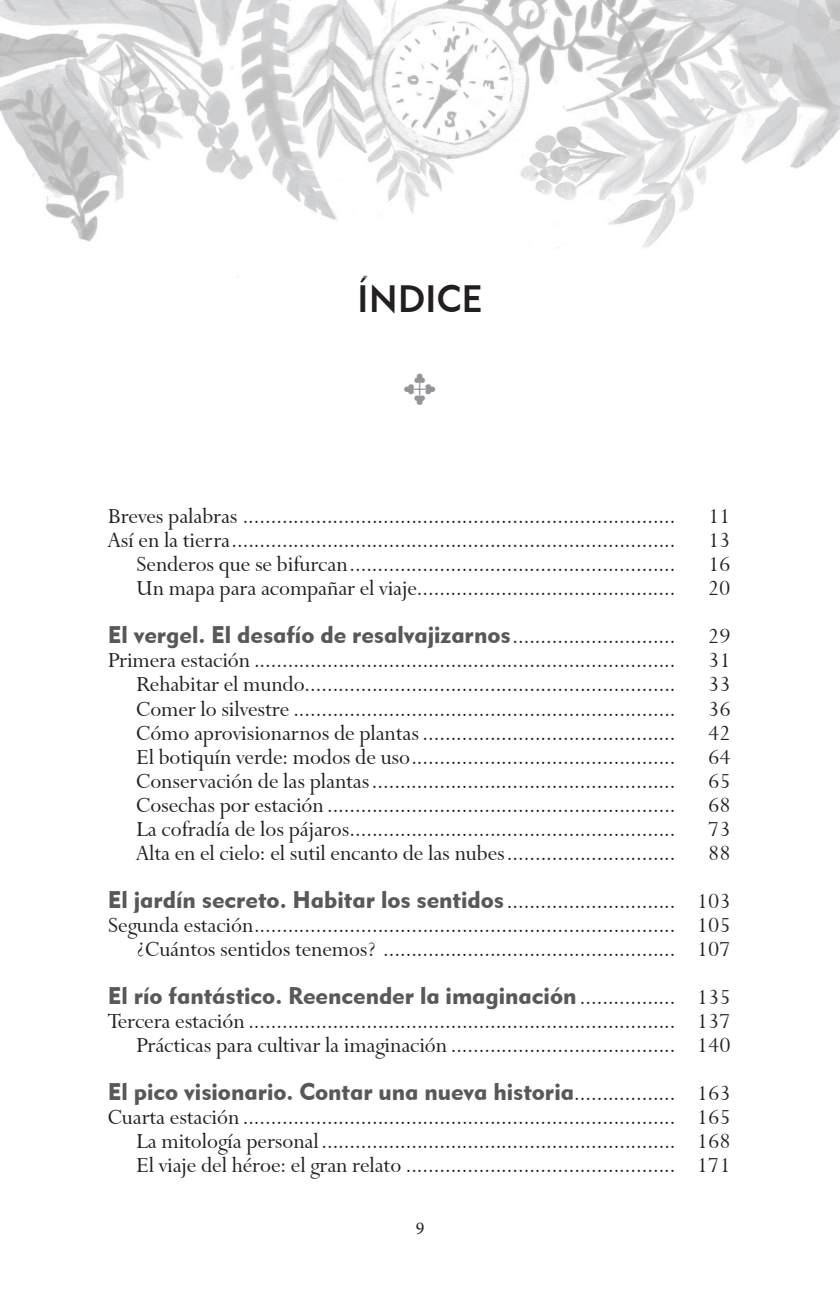
<style>
.page{position:relative;width:840px;height:1304px;background:#fff}
.page>*{position:absolute;margin:0;border:0;box-sizing:border-box;transform-origin:0 0}
.t1{font:38px "Geometric 415 BT Medium A";color:#231f20}
.t2{font:24px/24px "Lapidary 333 BT";color:#231f20;text-align:right}
.t3{font:24px "Geometric 415 BT Black A";color:#57585a}
.t4{font:18px "Minion Pro";color:#231f20}
.s1{font-family:"Lapidary 333 BT";color:#231f20}
</style>
<div class="page">
<img style="left:0;top:0;width:839px;height:278px">
<h1 class="t1" style="left:357px;top:276px;width:127px">ÍNDICE</h1>
<p class="t2" style="left:108px;top:505px;width:569px">Breves palabras .............................................................................</p>
<p class="t2" style="left:707px;top:505px;width:24px">11</p>
<p class="t2" style="left:108px;top:529px;width:569px">Así en la tierra...............................................................................</p>
<p class="t2" style="left:707px;top:529px;width:24px">13</p>
<p class="t2" style="left:136px;top:553px;width:540px">Senderos que se bifurcan..........................................................</p>
<p class="t2" style="left:707px;top:553px;width:24px">16</p>
<p class="t2" style="left:136px;top:577px;width:540px">Un mapa para acompañar el viaje..............................................</p>
<p class="t2" style="left:707px;top:577px;width:24px">20</p>
<p class="t3" style="left:108px;top:620px;width:569px">El vergel. El desafío de resalvajizarnos<span class="s1">.............................</span></p>
<p class="t2" style="left:707px;top:625px;width:24px">29</p>
<p class="t2" style="left:108px;top:649px;width:569px">Primera estación ...........................................................................</p>
<p class="t2" style="left:707px;top:649px;width:24px">31</p>
<p class="t2" style="left:136px;top:673px;width:540px">Rehabitar el mundo..................................................................</p>
<p class="t2" style="left:707px;top:673px;width:24px">33</p>
<p class="t2" style="left:136px;top:697px;width:540px">Comer lo silvestre ....................................................................</p>
<p class="t2" style="left:707px;top:697px;width:24px">36</p>
<p class="t2" style="left:136px;top:721px;width:540px">Cómo aprovisionarnos de plantas.............................................</p>
<p class="t2" style="left:707px;top:721px;width:24px">42</p>
<p class="t2" style="left:136px;top:745px;width:540px">El botiquín verde: modos de uso...............................................</p>
<p class="t2" style="left:707px;top:745px;width:24px">64</p>
<p class="t2" style="left:136px;top:769px;width:540px">Conservación de las plantas......................................................</p>
<p class="t2" style="left:707px;top:769px;width:24px">65</p>
<p class="t2" style="left:136px;top:793px;width:540px">Cosechas por estación ..............................................................</p>
<p class="t2" style="left:707px;top:793px;width:24px">68</p>
<p class="t2" style="left:136px;top:817px;width:540px">La cofradía de los pájaros..........................................................</p>
<p class="t2" style="left:707px;top:817px;width:24px">73</p>
<p class="t2" style="left:136px;top:841px;width:540px">Alta en el cielo: el sutil encanto de las nubes..............................</p>
<p class="t2" style="left:707px;top:841px;width:24px">88</p>
<p class="t3" style="left:108px;top:884px;width:624px">El jardín secreto. Habitar los sentidos <span class="s1">.............................. 103</span></p>
<p class="t2" style="left:108px;top:913px;width:624px">Segunda estación........................................................................... 105 ¿Cuántos sentidos tenemos? .................................................... 107</p>
<p class="t3" style="left:108px;top:980px;width:624px">El río fantástico. Reencender la imaginación <span class="s1">................. 135</span></p>
<p class="t2" style="left:108px;top:1009px;width:624px">Tercera estación ............................................................................ 137<br>Prácticas para cultivar la imaginación ........................................ 140</p>
<p class="t3" style="left:108px;top:1076px;width:624px">El pico visionario. Contar una nueva historia<span class="s1">.................. 163</span></p>
<p class="t2" style="left:136px;top:1105px;width:595px;text-align:justify;text-indent:-28px">Cuarta estación ............................................................................. 165<br>La mitología personal ............................................................... 168<br>El viaje del héroe: el gran relato ................................................ 171</p>
<p class="t4" style="left:415px;top:1216px;width:10px">9</p>
</div>
